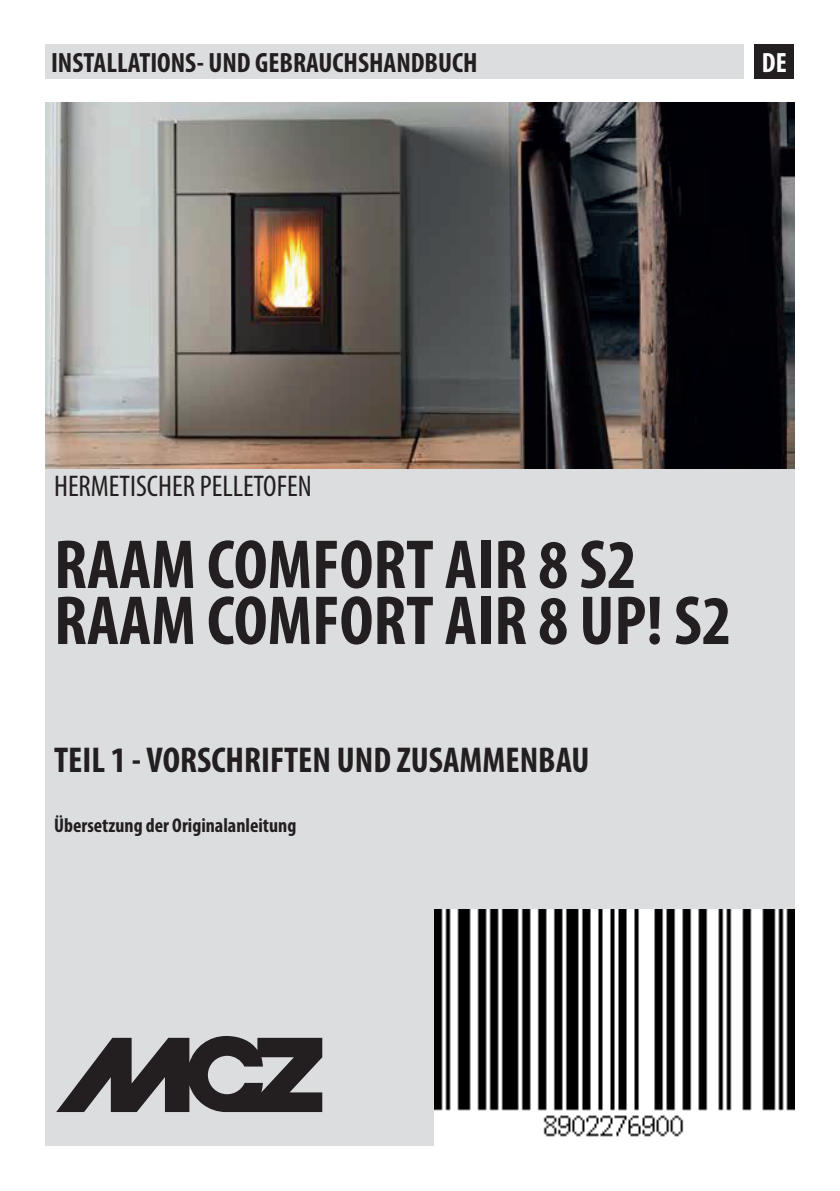
<style>
.page{position:relative;width:840px;height:1191px;background:#fff}
.page>*{position:absolute;margin:0;border:0;box-sizing:border-box;transform-origin:0 0}
.t1{font:700 condensed 70px "Myriad Pro";color:#231f20}
.t2{font:700 condensed 36px "Myriad Pro";color:#231f20}
.t3{font:condensed 30px "Myriad Pro";color:#231f20}
.t4{font:700 condensed 28px "Myriad Pro";color:#231f20}
.t5{font:700 condensed 28px "Myriad Pro";color:#fff}
.sottotitolo{font:700 condensed 20px "Myriad Pro";color:#231f20}
</style>
<div class="page">
<div style="left:45px;top:459px;width:749px;height:686px;background:#dcdddf"></div>
<div style="left:45px;top:45px;width:698px;height:34px;background:#dcdddf"></div>
<div style="left:754px;top:45px;width:39px;height:34px;background:#231f20"></div>
<svg style="left:56px;top:1036px;width:266px;height:76px"></svg>
<img style="left:45px;top:102px;width:749px;height:366px">
<img style="left:434px;top:909px;width:360px;height:236px">
<p class="t4" style="left:51px;top:45px;width:428px">INSTALLATIONS- UND GEBRAUCHSHANDBUCH</p>
<p class="t5" style="left:761px;top:45px;width:26px">DE</p>
<p class="t3" style="left:54px;top:468px;width:259px">HERMETISCHER PELLETOFEN</p>
<p class="t1" style="left:54px;top:521px;width:584px">RAAM COMFORT AIR 8 S2</p>
<p class="t1" style="left:54px;top:577px;width:678px">RAAM COMFORT AIR 8 UP! S2</p>
<p class="t2" style="left:54px;top:737px;width:536px">TEIL 1 - VORSCHRIFTEN UND ZUSAMMENBAU</p>
<p class="sottotitolo" style="left:54px;top:812px;width:243px">Übersetzung der Originalanleitung</p>
</div>
